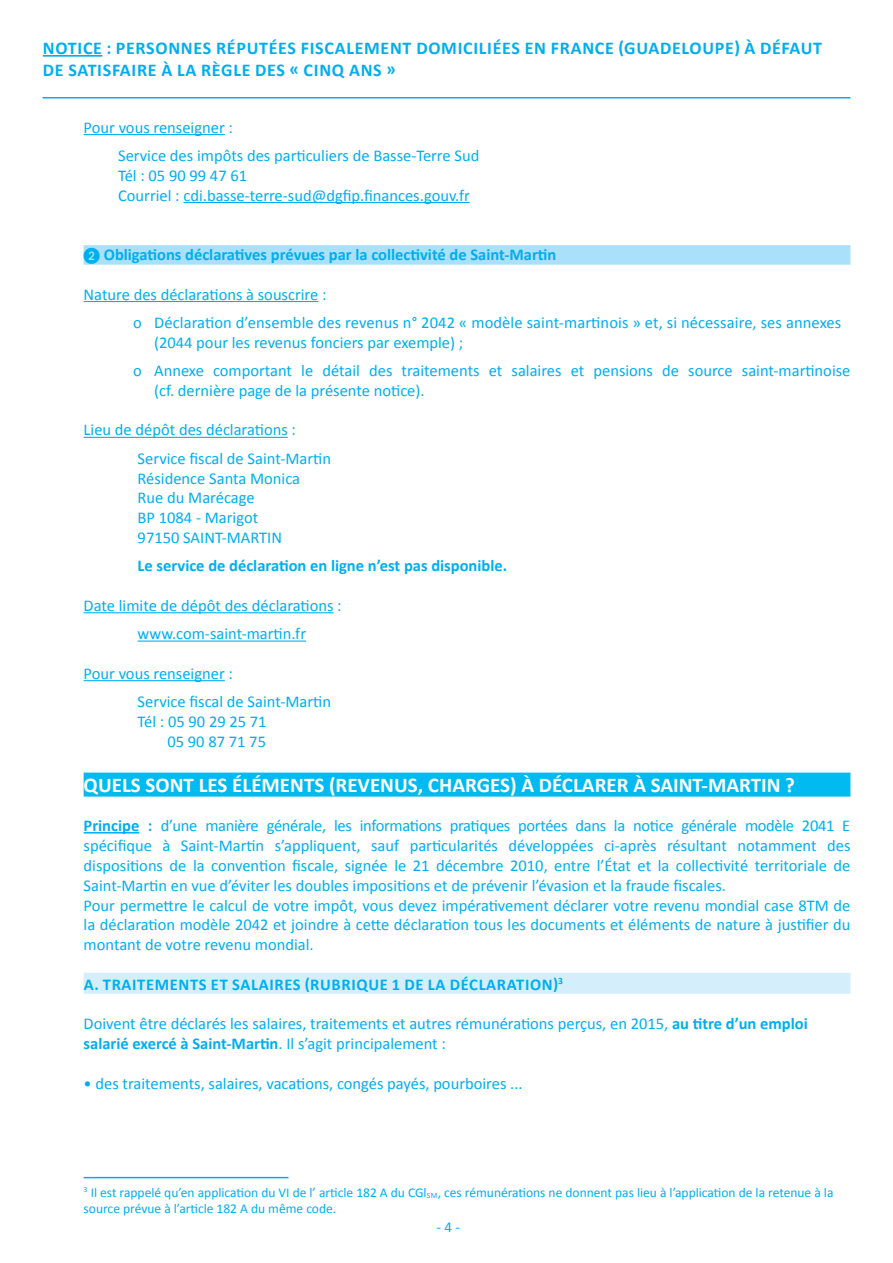
<style>
.page{position:relative;width:893px;height:1263px;background:#fff}
.page>*{position:absolute;margin:0;border:0;box-sizing:border-box;transform-origin:0 0}
.Sous_titre_texte_bla{font:700 21px "Calibri";color:#fff}
.t1{font:700 18px/21.6px "Calibri";letter-spacing:.04em;color:#00aeef}
.t2{font:16.5px/19.8px "Calibri";color:#00aeef}
.Sous_titré_foncé_sou{font:700 16.5px "Calibri";color:#00aeef}
.Sous_titré_foncé_sou-2{font:700 16.5px "Calibri";letter-spacing:.04em;color:#00aeef}
.t3{font:15px "Calibri";color:#00aeef}
.Note_bas_de_page{font:13.5px/16.2px "Calibri";color:#00aeef}
.s1{font-family:"European Pi One";font-weight:400}
.s2{font-weight:700}
.s3{font-weight:400}
</style>
<div class="page">
<hr style="left:43px;top:55px;width:59px;height:2px;background:#00aeef">
<hr style="left:43px;top:97px;width:807px;height:1px;background:#00aeef">
<hr style="left:84px;top:134px;width:141px;height:1px;background:#00aeef">
<hr style="left:183px;top:202px;width:287px;height:1px;background:#00aeef">
<div style="left:84px;top:245px;width:766px;height:20px;background:#aae0f9"></div>
<hr style="left:84px;top:301px;width:234px;height:1px;background:#00aeef">
<hr style="left:84px;top:437px;width:204px;height:1px;background:#00aeef">
<hr style="left:84px;top:612px;width:250px;height:1px;background:#00aeef">
<hr style="left:138px;top:640px;width:168px;height:2px;background:#00aeef">
<hr style="left:84px;top:680px;width:141px;height:1px;background:#00aeef">
<div style="left:84px;top:772px;width:766px;height:24px;background:#00baf1"></div>
<hr style="left:84px;top:832px;width:55px;height:1px;background:#00aeef">
<div style="left:84px;top:973px;width:766px;height:21px;background:#d4effb"></div>
<hr style="left:84px;top:1177px;width:204px;height:1px;background:#00aeef">
<p class="t1" style="left:43px;top:37px;width:781px">NOTICE : PERSONNES RÉPUTÉES FISCALEMENT DOMICILIÉES EN FRANCE (GUADELOUPE) À DÉFAUT<br>DE SATISFAIRE À LA RÈGLE DES « CINQ ANS »</p>
<p class="t2" style="left:84px;top:117px;width:151px">Pour vous renseigner :</p>
<p class="t2" style="left:118px;top:146px;width:363px">Service des impôts des particuliers de Basse-Terre Sud</p>
<p class="t2" style="left:118px;top:165px;width:131px">Tél : 05 90 99 47 61</p>
<p class="t2" style="left:118px;top:185px;width:353px">Courriel : cdi.basse-terre-sud@dgfip.finances.gouv.fr</p>
<p class="Sous_titré_foncé_sou" style="left:84px;top:244px;width:474px"><span class="s1">2</span> Obligations déclaratives prévues par la collectivité de Saint-Martin</p>
<p class="t2" style="left:84px;top:284px;width:244px">Nature des déclarations à souscrire :</p>
<p class="t2" style="left:154px;top:313px;width:689px;text-indent:-21px">o Déclaration d’ensemble des revenus n° 2042 « modèle saint-martinois » et, si nécessaire, ses annexes (2044 pour les revenus fonciers par exemple) ;</p>
<p class="t2" style="left:154px;top:361px;width:698px;text-indent:-21px">o Annexe comportant le détail des traitements et salaires et pensions de source saint-martinoise (cf. dernière page de la présente notice).</p>
<p class="t2" style="left:84px;top:420px;width:214px">Lieu de dépôt des déclarations :</p>
<p class="t2" style="left:138px;top:448px;width:195px">Service fiscal de Saint-Martin</p>
<p class="t2" style="left:138px;top:468px;width:164px">Résidence Santa Monica</p>
<p class="t2" style="left:138px;top:488px;width:118px">Rue du Marécage</p>
<p class="t2" style="left:138px;top:508px;width:122px">BP 1084 - Marigot</p>
<p class="t2" style="left:138px;top:528px;width:146px">97150 SAINT-MARTIN</p>
<p class="Sous_titré_foncé_sou" style="left:138px;top:555px;width:371px">Le service de déclaration en ligne n’est pas disponible.</p>
<p class="t2" style="left:84px;top:596px;width:260px">Date limite de dépôt des déclarations :</p>
<p class="t2" style="left:138px;top:624px;width:170px">www.com-saint-martin.fr</p>
<p class="t2" style="left:84px;top:663px;width:151px">Pour vous renseigner :</p>
<p class="t2" style="left:138px;top:692px;width:195px">Service fiscal de Saint-Martin</p>
<p class="t2" style="left:138px;top:712px;width:131px">Tél : 05 90 29 25 71</p>
<p class="t2" style="left:167px;top:731px;width:100px">05 90 87 71 75</p>
<p class="Sous_titre_texte_bla" style="left:84px;top:771px;width:713px">QUELS SONT LES ÉLÉMENTS (REVENUS, CHARGES) À DÉCLARER À SAINT-MARTIN ?</p>
<p class="t2" style="left:84px;top:816px;width:768px;text-align:justify"><span class="s2">Principe :</span> d’une manière générale, les informations pratiques portées dans la notice générale modèle 2041 E spécifique à Saint-Martin s’appliquent, sauf particularités développées ci-après résultant notamment des dispositions de la convention fiscale, signée le 21 décembre 2010, entre l’État et la collectivité territoriale de Saint-Martin en vue d’éviter les doubles impositions et de prévenir l’évasion et la fraude fiscales.</p>
<p class="t2" style="left:84px;top:895px;width:768px;text-align:justify">Pour permettre le calcul de votre impôt, vous devez impérativement déclarer votre revenu mondial case 8TM de la déclaration modèle 2042 et joindre à cette déclaration tous les documents et éléments de nature à justifier du montant de votre revenu mondial.</p>
<p class="Sous_titré_foncé_sou-2" style="left:84px;top:974px;width:481px">A. TRAITEMENTS ET SALAIRES (RUBRIQUE 1 DE LA DÉCLARATION)<sup>3</sup></p>
<p class="t2" style="left:84px;top:1014px;width:726px">Doivent être déclarés les salaires, traitements et autres rémunérations perçus, en 2015, <span class="s2">au titre d’un emploi</span></p>
<p class="Sous_titré_foncé_sou" style="left:84px;top:1033px;width:364px">salarié exercé à Saint-Martin<span class="s3">. Il s’agit principalement :</span></p>
<p class="t2" style="left:84px;top:1073px;width:441px">• des traitements, salaires, vacations, congés payés, pourboires ...</p>
<p class="Note_bas_de_page" style="left:84px;top:1184px;width:751px"><sup>3</sup> Il est rappelé qu’en application du VI de l’ article 182 A du CGl<sub>SM</sub>, ces rémunérations ne donnent pas lieu à l’application de la retenue à la source prévue à l’article 182 A du même code.</p>
<p class="t3" style="left:436px;top:1218px;width:25px">- 4 -</p>
</div>
